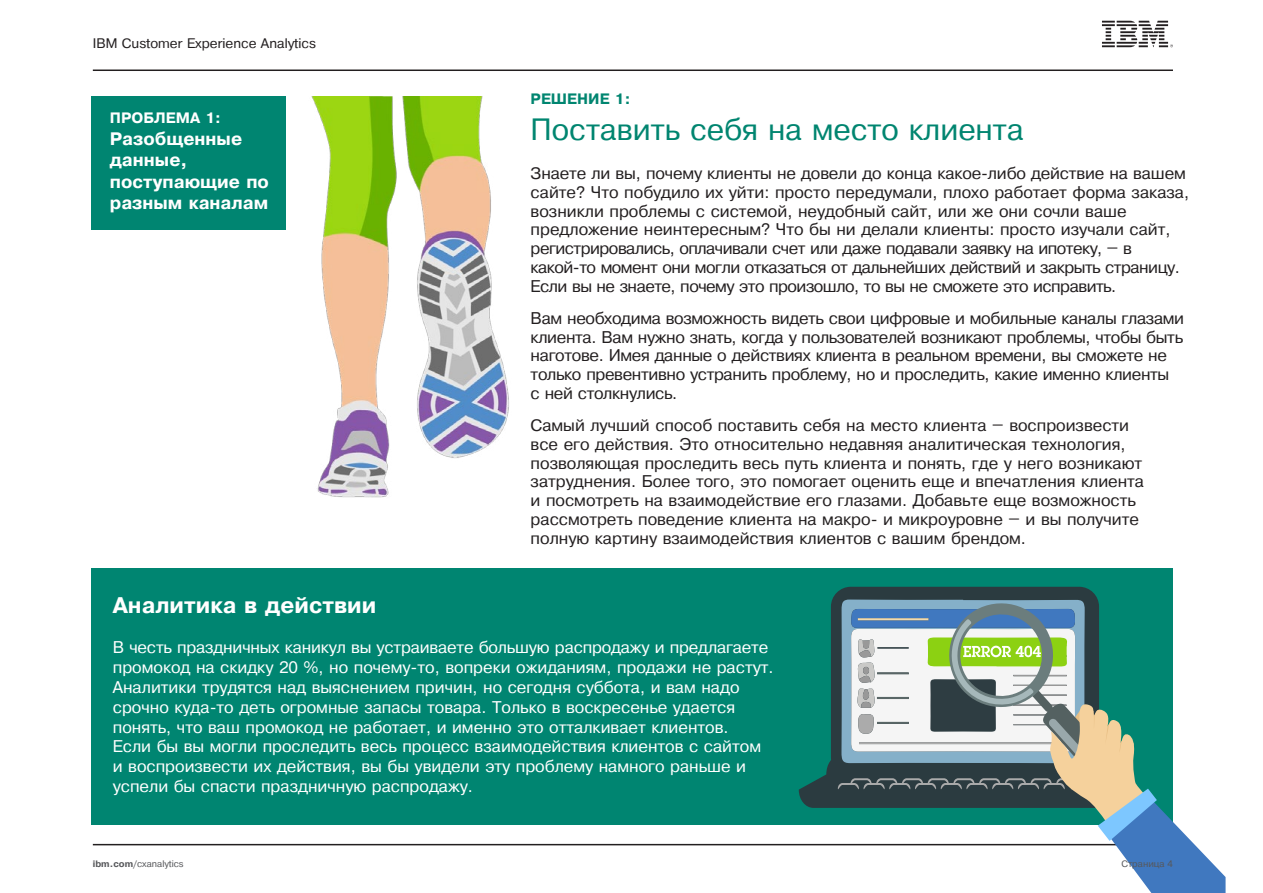
<style>
.page{position:relative;width:1263px;height:893px;background:#fff}
.page>*{position:absolute;margin:0;border:0;box-sizing:border-box;transform-origin:0 0}
.Boxbody2{font:30px "Pragmatica Plain";color:#008570}
.Boxhead3{font:22.5px "Pragmatica Bold Cyrillic";color:#fff}
.Boxbody{font:18px/21.6px "Pragmatica Bold Cyrillic";color:#fff}
.Body2{font:16.5px/18.8px "Pragmatica Plain";color:#231f20}
.Bodywhite{font:16.5px/19.8px "Pragmatica Plain";color:#fff}
.Body2-2{font:16.5px/18.8px "Pragmatica Plain";letter-spacing:-.02em;color:#231f20}
.Boxhead{font:15px "Pragmatica Bold Cyrillic";color:#fff}
.Boxhead-2{font:15px "Pragmatica Bold Cyrillic";color:#008570}
.t1{font:13.5px "Pragmatica Plain";color:#231f20}
.t2{font:9.3px "Pragmatica Plain";color:#57585b}
.s1{font-family:"Pragmatica Bold Cyrillic"}
</style>
<div class="page">
<svg style="left:1102px;top:21px;width:71px;height:26px"></svg>
<hr style="left:93px;top:70px;width:1080px;height:1px;background:#231f20">
<hr style="left:93px;top:844px;width:1080px;height:1px;background:#231f20">
<img style="left:311px;top:96px;width:198px;height:402px">
<div style="left:91px;top:568px;width:1082px;height:256px;background:#008571"></div>
<div style="left:831px;top:587px;width:268px;height:190px;background:#2b3b40;border-radius:20px"></div>
<svg style="left:799px;top:597px;width:426px;height:296px"></svg>
<div style="left:92px;top:96px;width:194px;height:133px;background:#008571"></div>
<p class="t1" style="left:93px;top:36px;width:225px">IBM Customer Experience Analytics</p>
<p class="Boxhead" style="left:110px;top:110px;width:113px">ПРОБЛЕМА 1:</p>
<p class="Boxbody" style="left:110px;top:128px;width:161px">Разобщенные данные, поступающие по разным каналам</p>
<p class="Boxhead-2" style="left:531px;top:91px;width:101px">РЕШЕНИЕ 1:</p>
<p class="Boxbody2" style="left:531px;top:113px;width:494px">Поставить себя на место клиента</p>
<p class="Body2" style="left:531px;top:164px;width:660px">Знаете ли вы, почему клиенты не довели до конца какое-либо действие на вашем сайте? Что побудило их уйти: просто передумали, плохо работает форма заказа, возникли проблемы с системой, неудобный сайт, или же они сочли ваше предложение неинтересным? Что бы ни делали клиенты: просто изучали сайт, регистрировались, оплачивали счет или даже подавали заявку на ипотеку, – в какой-то момент они могли отказаться от дальнейших действий и закрыть страницу.<br>Если вы не знаете, почему это произошло, то вы не сможете это исправить.</p>
<p class="Body2-2" style="left:531px;top:309px;width:655px">Вам необходима возможность видеть свои цифровые и мобильные каналы глазами клиента. Вам нужно знать, когда у пользователей возникают проблемы, чтобы быть наготове. Имея данные о действиях клиента в реальном времени, вы сможете не только превентивно устранить проблему, но и проследить, какие именно клиенты<br>с ней столкнулись.</p>
<p class="Body2" style="left:531px;top:416px;width:615px">Самый лучший способ поставить себя на место клиента – воспроизвести все его действия. Это относительно недавняя аналитическая технология, позволяющая проследить весь путь клиента и понять, где у него возникают затруднения. Более того, это помогает оценить еще и впечатления клиента и посмотреть на взаимодействие его глазами. Добавьте еще возможность рассмотреть поведение клиента на макро- и микроуровне – и вы получите полную картину взаимодействия клиентов с вашим брендом.</p>
<p class="Boxhead3" style="left:113px;top:594px;width:265px">Аналитика в действии</p>
<p class="Bodywhite" style="left:113px;top:638px;width:662px">В честь праздничных каникул вы устраиваете большую распродажу и предлагаете промокод на скидку 20 %, но почему-то, вопреки ожиданиям, продажи не растут.<br>Аналитики трудятся над выяснением причин, но сегодня суббота, и вам надо срочно куда-то деть огромные запасы товара. Только в воскресенье удается понять, что ваш промокод не работает, и именно это отталкивает клиентов.<br>Если бы вы могли проследить весь процесс взаимодействия клиентов с сайтом и воспроизвести их действия, вы бы увидели эту проблему намного раньше и успели бы спасти праздничную распродажу.</p>
<p class="t2" style="left:93px;top:859px;width:92px"><span class="s1">ibm.com</span>/cxanalytics</p>
<p class="t2" style="left:1121px;top:858px;width:53px">Страница 4</p>
</div>
